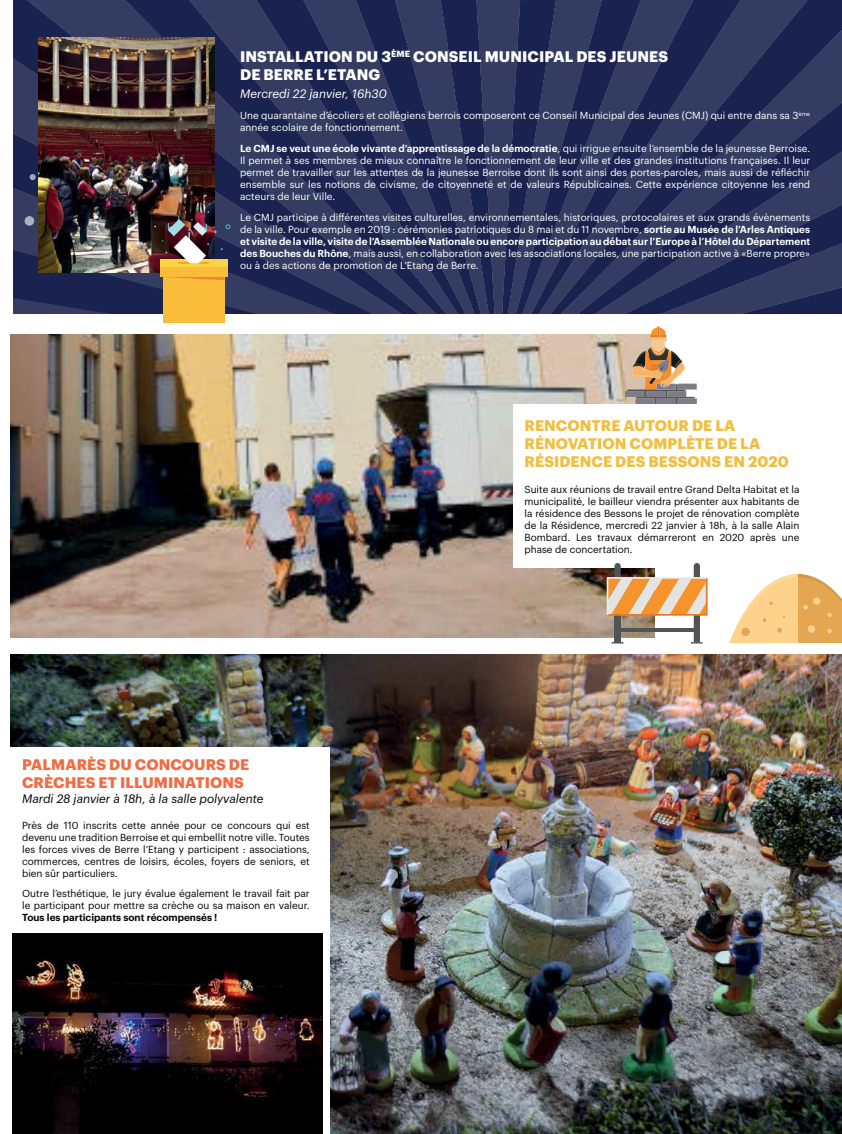
<style>
.page{position:relative;width:842px;height:1134px;background:#fff}
.page>*{position:absolute;margin:0;border:0;box-sizing:border-box;transform-origin:0 0}
.t1{font:700 15px/18px "Graphik";letter-spacing:.005em;color:#eebf43}
.t2{font:700 15px/18px "Graphik";letter-spacing:.005em;color:#fff}
.t3{font:700 15px/18px "Graphik";letter-spacing:.005em;color:#f36b43}
.t4{font:italic 12px "Graphik";color:#000}
.t5{font:italic 12px "Graphik";color:#fff}
.t6{font:10px/12px "Graphik";color:#fff;text-align:justify}
.t7{font:10px/12px "Graphik";color:#000;text-align:justify}
.t8{font:600 10px "Graphik";color:#000}
.s1{font-weight:600}
</style>
<div class="page">
<img style="left:10px;top:0;width:832px;height:1134px">
<hr style="left:619px;top:629px;width:76px;height:3px;background:#515456">
<img style="left:13px;top:933px;width:309px;height:201px">
<div style="left:8px;top:747px;width:315px;height:186px;background:#fff"></div>
<h1 class="t2" style="left:240px;top:46px;width:430px">INSTALLATION DU 3<sup>ÈME</sup> CONSEIL MUNICIPAL DES JEUNES<br>DE BERRE L’ETANG</h1>
<p class="t5" style="left:240px;top:85px;width:148px">Mercredi 22 janvier, 16h30</p>
<p class="t6" style="left:240px;top:109px;width:572px">Une quarantaine d’écoliers et collégiens berrois composeront ce Conseil Municipal des Jeunes (CMJ) qui entre dans sa 3<sup>ème </sup>année scolaire de fonctionnement.</p>
<p class="t6" style="left:240px;top:142px;width:572px"><span class="s1">Le CMJ se veut une école vivante d’apprentissage de la démocratie</span>, qui irrigue ensuite l’ensemble de la jeunesse Berroise.<br>Il permet à ses membres de mieux connaître le fonctionnement de leur ville et des grandes institutions françaises. Il leur permet de travailler sur les attentes de la jeunesse Berroise dont ils sont ainsi des portes-paroles, mais aussi de réfléchir ensemble sur les notions de civisme, de citoyenneté et de valeurs Républicaines. Cette expérience citoyenne les rend acteurs de leur Ville.</p>
<p class="t6" style="left:240px;top:211px;width:572px">Le CMJ participe à différentes visites culturelles, environnementales, historiques, protocolaires et aux grands évènements de la ville. Pour exemple en 2019 : cérémonies patriotiques du 8 mai et du 11 novembre, <span class="s1">sortie au Musée de l’Arles Antiques et visite de la ville, visite de l’Assemblée Nationale ou encore participation au débat sur l’Europe à l’Hôtel du Département des Bouches du Rhône</span>, mais aussi, en collaboration avec les associations locales, une participation active à «Berre propre» ou à des actions de promotion de L’Etang de Berre.</p>
<h1 class="t3" style="left:22px;top:755px;width:229px">PALMARÈS DU CONCOURS DE<br>CRÈCHES ET ILLUMINATIONS</h1>
<p class="t4" style="left:22px;top:789px;width:243px">Mardi 28 janvier à 18h, à la salle polyvalente</p>
<p class="t7" style="left:22px;top:819px;width:289px">Près de 110 inscrits cette année pour ce concours qui est devenu une tradition Berroise et qui embellit notre ville. Toutes les forces vives de Berre l’Etang y participent : associations, commerces, centres de loisirs, écoles, foyers de seniors, et bien sûr particuliers.</p>
<p class="t7" style="left:22px;top:887px;width:289px">Outre l’esthétique, le jury évalue également le travail fait par le participant pour mettre sa crèche ou sa maison en valeur.</p>
<p class="t8" style="left:22px;top:910px;width:197px">Tous les participants sont récompensés !</p>
<h1 class="t1" style="left:524px;top:415px;width:266px">RENCONTRE AUTOUR DE LA<br>RÉNOVATION COMPLÈTE DE LA<br>RÉSIDENCE DES BESSONS EN 2020</h1>
<p class="t7" style="left:524px;top:483px;width:276px">Suite aux réunions de travail entre Grand Delta Habitat et la municipalité, le bailleur viendra présenter aux habitants de la résidence des Bessons le projet de rénovation complète de la Résidence, mercredi 22 janvier à 18h, à la salle Alain Bombard. Les travaux démarreront en 2020 après une phase de concertation.</p>
</div>
